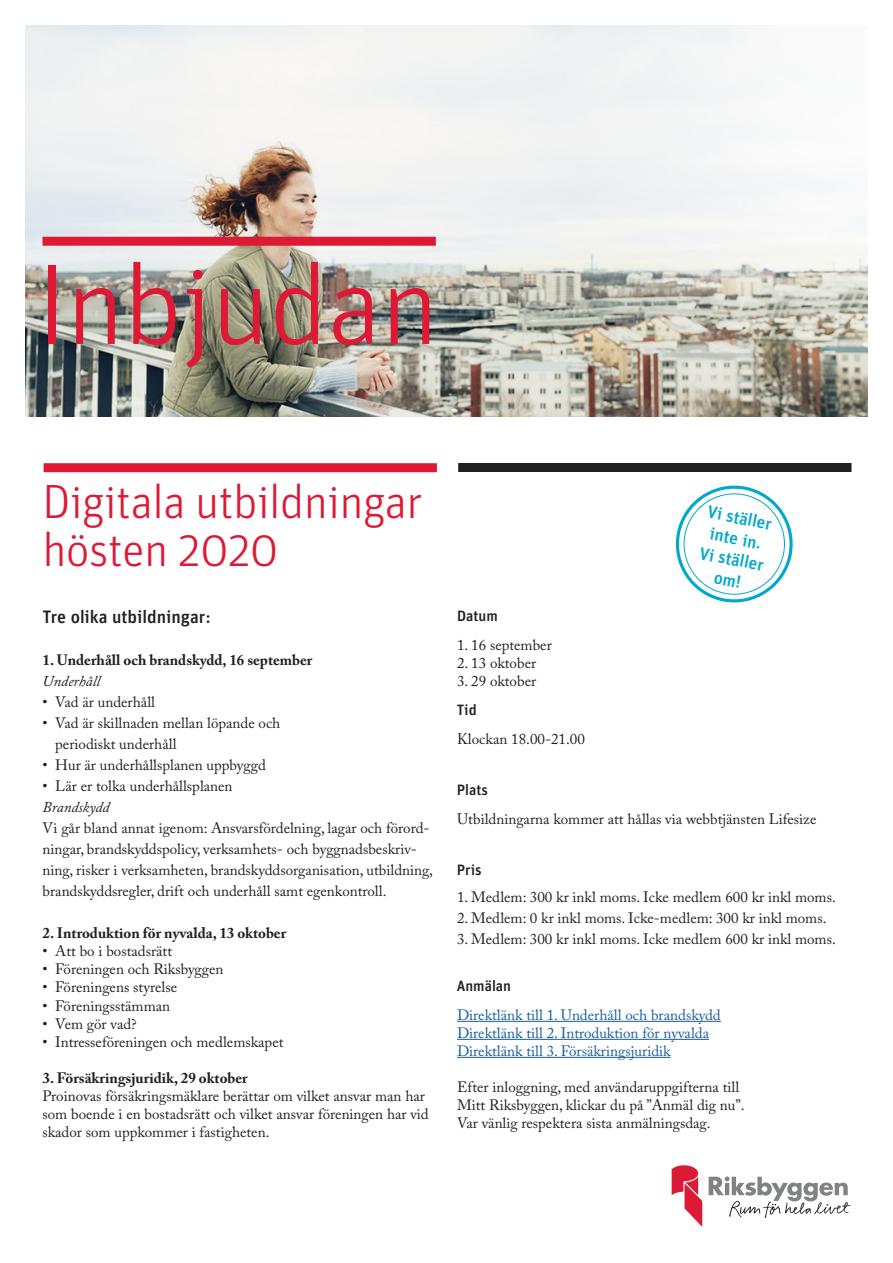
<style>
.page{position:relative;width:893px;height:1263px;background:#fff}
.page>*{position:absolute;margin:0;border:0;box-sizing:border-box;transform-origin:0 0}
.t1{font:300 114.6px "Unit OTRB";letter-spacing:-.015em;color:#de1935}
.t2{font:300 48px/48px "Unit OTRB";letter-spacing:-.015em;color:#de1935}
.t3{font:18px "Unit OTRB1 Medi";color:#231f20}
.t4{font:17.55px/21px "Unit OTRB1 Medi";color:#00a9cc;text-align:center}
.t5{font:15px/21px "Adobe Caslon Pro";color:#231f20}
.t6{font:15px/18px "Adobe Caslon Pro";color:#175d9e}
.t7{font:700 15px "Adobe Caslon Pro";color:#231f20}
.t8{font:15px "Unit OTRB1 Medi";color:#231f20}
.t9{font:italic 15px "Adobe Caslon Pro";color:#231f20}
.s1{font-style:italic}
.s2{font-weight:700}
</style>
<div class="page">
<img style="left:26px;top:25px;width:841px;height:392px">
<div style="left:43px;top:237px;width:393px;height:9px;background:#de1935"></div>
<div style="left:44px;top:463px;width:393px;height:9px;background:#de1935"></div>
<div style="left:458px;top:463px;width:393px;height:9px;background:#231f20"></div>
<svg style="left:709px;top:1176px;width:142px;height:42px"></svg>
<svg style="left:672px;top:1165px;width:30px;height:62px"></svg>
<hr style="left:457px;top:1021px;width:264px;height:1px;background:#175d9e">
<hr style="left:457px;top:1039px;width:252px;height:1px;background:#175d9e">
<hr style="left:457px;top:1057px;width:214px;height:1px;background:#175d9e">
<svg style="left:675px;top:485px;width:118px;height:118px"></svg>
<p class="t1" style="left:36px;top:237px;width:405px">Inbjudan</p>
<p class="t2" style="left:43px;top:477px;width:382px">Digitala utbildningar hösten 2020</p>
<p class="t3" style="left:43px;top:606px;width:170px">Tre olika utbildningar:</p>
<p class="t7" style="left:43px;top:651px;width:271px">1. Underhåll och brandskydd, 16 september</p>
<p class="t9" style="left:43px;top:672px;width:59px">Underhåll</p>
<p class="t5" style="left:43px;top:692px;width:114px">• Vad är underhåll</p>
<p class="t5" style="left:55px;top:713px;width:227px;text-indent:-13px">• Vad är skillnaden mellan löpande och periodiskt underhåll</p>
<p class="t5" style="left:43px;top:755px;width:225px">• Hur är underhållsplanen uppbyggd</p>
<p class="t5" style="left:43px;top:776px;width:392px">• Lär er tolka underhållsplanen<br><span class="s1">Brandskydd<br></span>Vi går bland annat igenom: Ansvarsfördelning, lagar och förord&shy;ningar, brandskyddspolicy, verksamhets- och byggnadsbeskriv&shy;ning, risker i verksamheten, brandskyddsorganisation, utbildning, brandskyddsregler, drift och underhåll samt egenkontroll.</p>
<p class="t7" style="left:43px;top:924px;width:245px">2. Introduktion för nyvalda, 13 oktober</p>
<p class="t5" style="left:43px;top:941px;width:131px">• Att bo i bostadsrätt</p>
<p class="t5" style="left:43px;top:959px;width:182px">• Föreningen och Riksbyggen</p>
<p class="t5" style="left:43px;top:977px;width:136px">• Föreningens styrelse</p>
<p class="t5" style="left:43px;top:995px;width:129px">• Föreningsstämman</p>
<p class="t5" style="left:43px;top:1013px;width:96px">• Vem gör vad?</p>
<p class="t5" style="left:43px;top:1031px;width:242px">• Intresseföreningen och medlemskapet</p>
<p class="t5" style="left:43px;top:1068px;width:388px;line-height:18px"><span class="s2">3. Försäkringsjuridik, 29 oktober<br></span>Proinovas försäkringsmäklare berättar om vilket ansvar man har som boende i en bostadsrätt och vilket ansvar föreningen har vid skador som uppkommer i fastigheten.</p>
<p class="t8" style="left:457px;top:606px;width:42px">Datum</p>
<p class="t5" style="left:457px;top:634px;width:96px">1. 16 september</p>
<p class="t5" style="left:457px;top:652px;width:81px">2. 13 oktober</p>
<p class="t5" style="left:457px;top:670px;width:81px">3. 29 oktober</p>
<p class="t8" style="left:457px;top:700px;width:21px">Tid</p>
<p class="t5" style="left:457px;top:728px;width:129px">Klockan 18.00-21.00</p>
<p class="t8" style="left:457px;top:780px;width:33px">Plats</p>
<p class="t4" style="left:710px;top:501px;width:67px;rotate:11deg">Vi ställer inte in.<br>Vi ställer om!</p>
<p class="t5" style="left:457px;top:808px;width:361px">Utbildningarna kommer att hållas via webbtjänsten Lifesize</p>
<p class="t8" style="left:457px;top:860px;width:26px">Pris</p>
<p class="t5" style="left:457px;top:886px;width:380px">1. Medlem: 300 kr inkl moms. Icke medlem 600 kr inkl moms.</p>
<p class="t5" style="left:457px;top:907px;width:371px">2. Medlem: 0 kr inkl moms. Icke-medlem: 300 kr inkl moms.</p>
<p class="t5" style="left:457px;top:928px;width:380px">3. Medlem: 300 kr inkl moms. Icke medlem 600 kr inkl moms.</p>
<p class="t8" style="left:457px;top:976px;width:56px">Anmälan</p>
<p class="t6" style="left:457px;top:1006px;width:265px">Direktlänk till 1. Underhåll och brandskydd<br>Direktlänk till 2. Introduktion för nyvalda<br>Direktlänk till 3. Försäkringsjuridik</p>
<p class="t5" style="left:457px;top:1078px;width:289px;line-height:18px">Efter inloggning, med användaruppgifterna till<br>Mitt Riksbyggen, klickar du på ”Anmäl dig nu”.</p>
<p class="t5" style="left:457px;top:1112px;width:255px">Var vänlig respektera sista anmälningsdag.</p>
</div>
